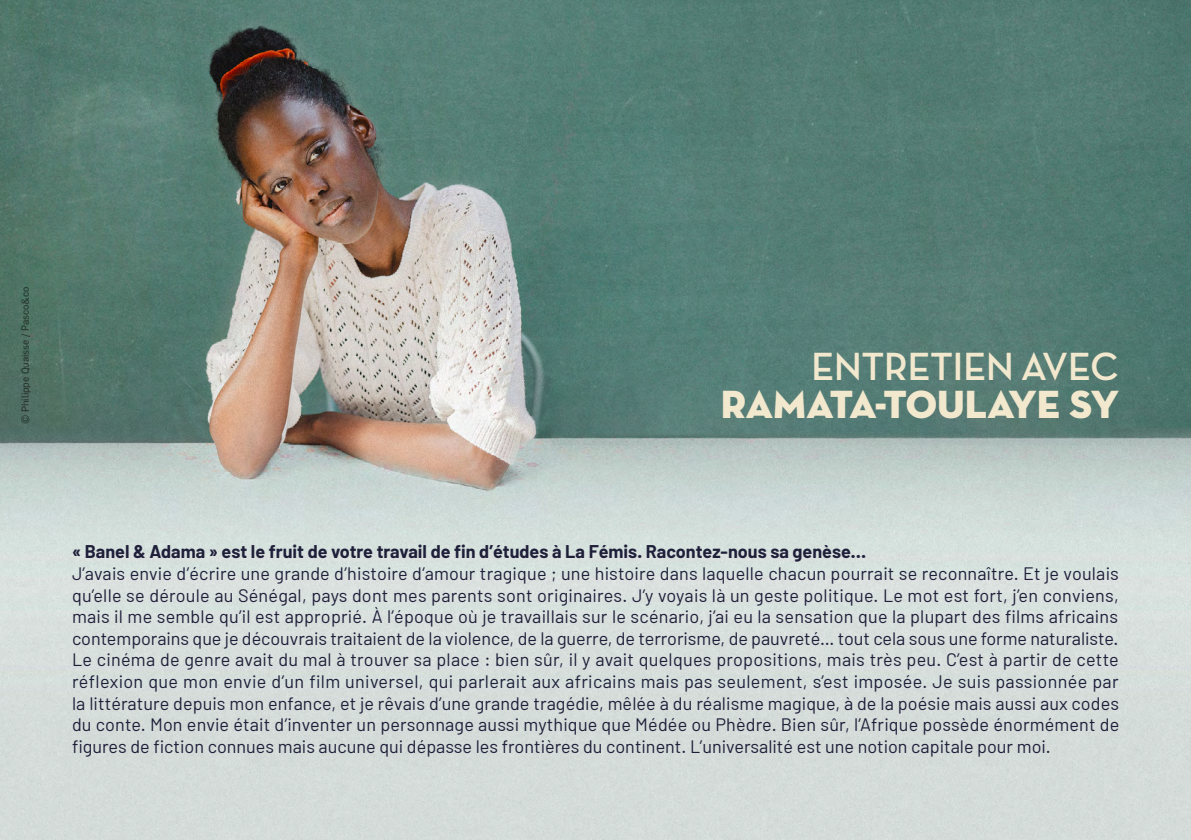
<style>
.page{position:relative;width:1191px;height:840px;background:#fff}
.page>*{position:absolute;margin:0;border:0;box-sizing:border-box;transform-origin:0 0}
.t1{font:40px "Neutra Disp Titling";color:#f2e8ce}
.t2{font:40px "Neutra Disp Bold Alt";color:#f2e8ce}
.t3{font:18px/21.6px "Barlow";color:#1f1f3a;text-align:justify}
.t4{font:700 18px "Barlow";color:#1f1f3a}
.t5{font:10px "Flama Basic";color:#1d1d1b}
</style>
<div class="page">
<img style="left:0;top:0;width:1191px;height:839px">
<p class="t5" style="left:18px;top:423px;width:139px;rotate:-90deg">© Philippe Quaisse / Pasco&amp;co</p>
<h1 class="t2" style="left:811px;top:344px;width:309px">ENTRETIEN AVEC</h1>
<h1 class="t1" style="left:720px;top:379px;width:400px">RAMATA-TOULAYE SY</h1>
<p class="t4" style="left:72px;top:540px;width:795px">« Banel &amp; Adama » est le fruit de votre travail de fin d’études à La Fémis. Racontez-nous sa genèse…</p>
<p class="t3" style="left:72px;top:561px;width:1049px">J’avais envie d’écrire une grande d’histoire d’amour tragique ; une histoire dans laquelle chacun pourrait se reconnaître. Et je voulais qu’elle se déroule au Sénégal, pays dont mes parents sont originaires. J’y voyais là un geste politique. Le mot est fort, j’en conviens, mais il me semble qu’il est approprié. À l’époque où je travaillais sur le scénario, j’ai eu la sensation que la plupart des films africains contemporains que je découvrais traitaient de la violence, de la guerre, de terrorisme, de pauvreté… tout cela sous une forme naturaliste.<br>Le cinéma de genre avait du mal à trouver sa place : bien sûr, il y avait quelques propositions, mais très peu. C’est à partir de cette réflexion que mon envie d’un film universel, qui parlerait aux africains mais pas seulement, s’est imposée. Je suis passionnée par la littérature depuis mon enfance, et je rêvais d’une grande tragédie, mêlée à du réalisme magique, à de la poésie mais aussi aux codes du conte. Mon envie était d’inventer un personnage aussi mythique que Médée ou Phèdre. Bien sûr, l’Afrique possède énormément de figures de fiction connues mais aucune qui dépasse les frontières du continent. L’universalité est une notion capitale pour moi.</p>
</div>
